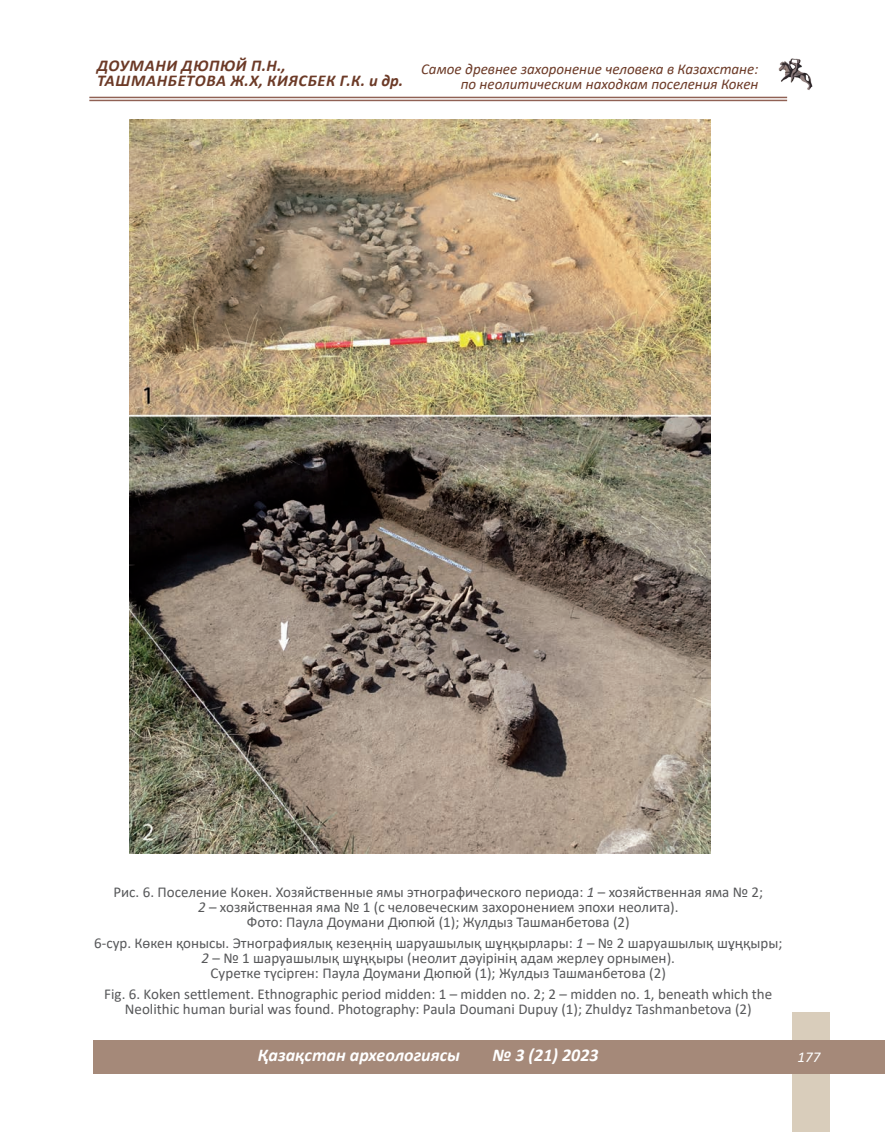
<style>
.page{position:relative;width:885px;height:1132px;background:#fff}
.page>*{position:absolute;margin:0;border:0;box-sizing:border-box;transform-origin:0 0}
.t1{font:italic 700 18px "Calibri";color:#fff}
.t2{font:italic 700 16.5px "Calibri";letter-spacing:.04em;color:#6c3a27}
.t3{font:15px/15px "Calibri";color:#57585a;text-align:center}
.t4{font:italic 15px/15px "Calibri";color:#6c3a27;text-align:right}
.t5{font:italic 15px "Calibri";color:#fff}
.s1{font-style:italic}
</style>
<div class="page">
<img style="left:778px;top:58px;width:35px;height:32px">
<hr style="left:89px;top:97px;width:698px;height:1px;background:#906154">
<hr style="left:89px;top:100px;width:698px;height:1px;background:#906154">
<div style="left:792px;top:1012px;width:37px;height:119px;background:#d9cdbb"></div>
<div style="left:0;top:1040px;width:884px;height:33px;background:#a58979"></div>
<div style="left:0;top:1022px;width:93px;height:68px;background:#fff"></div>
<img style="left:130px;top:119px;width:580px;height:733px">
<p class="t2" style="left:97px;top:54px;width:24px">Доумани</p>
<p class="t2" style="left:181px;top:54px;width:106px">Дюпюй П.Н.,</p>
<p class="t2" style="left:97px;top:69px;width:47px">Ташман</p>
<p class="t2" style="left:168px;top:69px;width:21px">бетова</p>
<p class="t2" style="left:230px;top:69px;width:174px">Ж.Х, Киясбек Г.К. и др.</p>
<p class="t4" style="left:421px;top:60px;width:339px">Самое древнее захоронение человека в Казахстане: по неолитическим находкам поселения Кокен</p>
<p class="t3" style="left:113px;top:884px;width:651px">Рис. 6. Поселение Кокен. Хозяйственные ямы этнографического периода: <span class="s1">1</span> – хозяйственная яма № 2;<br><span class="s1">2</span> – хозяйственная яма № 1 (с человеческим захоронением эпохи неолита).<br>Фото: Паула Доумани Дюпюй (1); Жулдыз Ташманбетова (2)</p>
<p class="t3" style="left:94px;top:935px;width:689px">6-сур. Көкен қонысы. Этнографиялық кезеңнің шаруашылық шұңқырлары: <span class="s1">1</span> – № 2 шаруашылық шұңқыры;<br><span class="s1">2</span> – № 1 шаруашылық шұңқыры (неолит дәуірінің адам жерлеу орнымен).<br>Суретке түсірген: Паула Доумани Дюпюй (1); Жулдыз Ташманбетова (2)</p>
<p class="t3" style="left:104px;top:986px;width:669px">Fig. 6. Koken settlement. Ethnographic period midden: 1 – midden no. 2; 2 – midden no. 1, beneath which the<br>Neolithic human burial was found. Photography: Paula Doumani Dupuy (1); Zhuldyz Tashmanbetova (2)</p>
<p class="t1" style="left:258px;top:1042px;width:204px">Қазақстан археологиясы</p>
<p class="t1" style="left:492px;top:1042px;width:108px">№ 3 (21) 2023</p>
<p class="t5" style="left:797px;top:1046px;width:24px">177</p>
</div>
